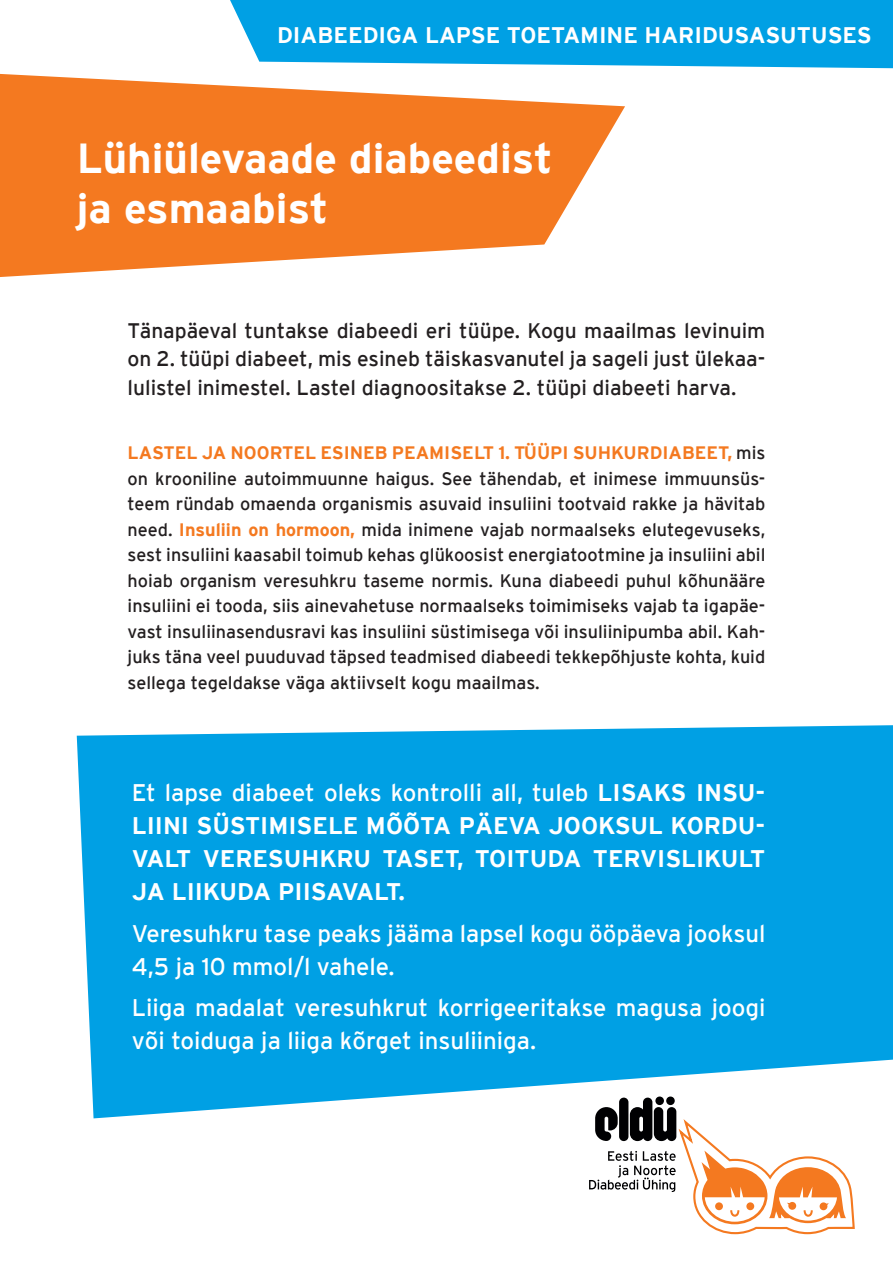
<style>
.page{position:relative;width:893px;height:1263px;background:#fff}
.page>*{position:absolute;margin:0;border:0;box-sizing:border-box;transform-origin:0 0}
.t1{font:700 42px/50.2px "Interstate Two LT";color:#fff}
.t2{font:24px/33px "Interstate Two LT";color:#fff}
.t3{font:700 24px/33px "Interstate Two LT";color:#fff;text-align:justify}
.t4{font:700 22.5px "Interstate Two LT";color:#fff}
.t5{font:21px/28.5px "Interstate Two LT";color:#231f20;text-align:justify}
.t6{font:18px/25.5px "Interstate Two LT";color:#231f20;text-align:justify}
.s1{font-weight:700;color:#f47920}
.s2{font-weight:400}
</style>
<div class="page">
<svg style="left:77px;top:725px;width:816px;height:393px;background:#14a7e6"></svg>
<div style="left:230px;top:0;width:663px;height:69px;background:#00a0e4"></div>
<svg style="left:0;top:64px;width:625px;height:213px;fill:#f47920"></svg>
<svg style="left:589px;top:1096px;width:267px;height:139px"></svg>
<p class="t4" style="left:277px;top:22px;width:596px">DIABEEDIGA LAPSE TOETAMINE HARIDUSASUTUSES</p>
<h1 class="t1" style="left:77px;top:136px;width:477px">Lühiülevaade diabeedist ja esmaabist</h1>
<p class="t5" style="left:128px;top:318px;width:639px">Tänapäeval tuntakse diabeedi eri tüüpe. Kogu maailmas levinuim on 2. tüüpi diabeet, mis esineb täiskasvanutel ja sageli just ülekaa&shy;lulistel inimestel. Lastel diagnoositakse 2. tüüpi diabeeti harva.</p>
<p class="t6" style="left:128px;top:441px;width:639px"><span class="s1">LASTEL JA NOORTEL ESINEB PEAMISELT 1. TÜÜPI SUHKURDIABEET,</span> mis on krooniline autoimmuunne haigus. See tähendab, et inimese immuunsüs&shy;teem ründab omaenda organismis asuvaid insuliini tootvaid rakke ja hävitab need. <span class="s1">Insuliin on hormoon,</span> mida inimene vajab normaalseks elutegevuseks, sest insuliini kaasabil toimub kehas glükoosist energiatootmine ja insuliini abil hoiab organism veresuhkru taseme normis. Kuna diabeedi puhul kõhunääre insuliini ei tooda, siis ainevahetuse normaalseks toimimiseks vajab ta igapäe&shy;vast insuliinasendusravi kas insuliini süstimisega või insuliinipumba abil. Kah&shy;juks täna veel puuduvad täpsed teadmised diabeedi tekkepõhjuste kohta, kuid sellega tegeldakse väga aktiivselt kogu maailmas.</p>
<h2 class="t3" style="left:132px;top:778px;width:635px"><span class="s2">Et lapse diabeet oleks kontrolli all, tuleb</span> LISAKS INSU-LIINI SÜSTIMISELE MÕÕTA PÄEVA JOOKSUL KORDU-VALT VERESUHKRU TASET, TOITUDA TERVISLIKULT JA LIIKUDA PIISAVALT.</h2>
<h2 class="t2" style="left:132px;top:918px;width:635px">Veresuhkru tase peaks jääma lapsel kogu ööpäeva jooksul<br>4,5 ja 10 mmol/l vahele.</h2>
<h2 class="t2" style="left:132px;top:993px;width:635px">Liiga madalat veresuhkrut korrigeeritakse magusa joogi või toiduga ja liiga kõrget insuliiniga.</h2>
</div>
